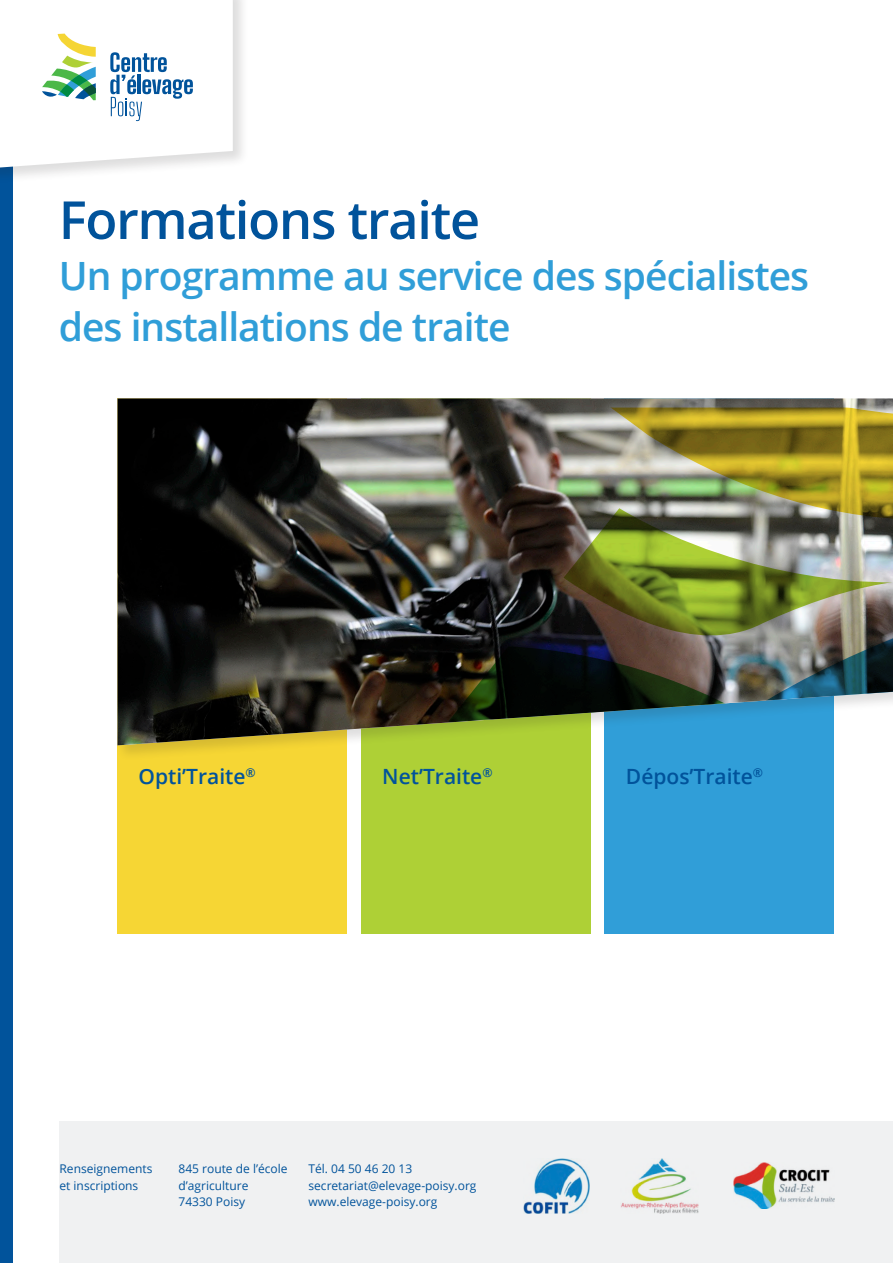
<style>
.page{position:relative;width:893px;height:1263px;background:#fff}
.page>*{position:absolute;margin:0;border:0;box-sizing:border-box;transform-origin:0 0}
.t1{font:600 52.5px "Open Sans";letter-spacing:-.025em;color:#01539b}
.t2{font:600 39px/51px "Open Sans";letter-spacing:-.025em;color:#309ed8}
.t3{font:600 21px "Open Sans";color:#01539b}
.t4{font:12px/16.5px "Open Sans";color:#01539b}
</style>
<div class="page">
<div style="left:60px;top:1121px;width:833px;height:142px;background:#f0f1f2"></div>
<div style="left:605px;top:398px;width:229px;height:535px;background:#309ed8"></div>
<div style="left:361px;top:398px;width:230px;height:535px;background:#aed036"></div>
<div style="left:117px;top:398px;width:230px;height:535px;background:#f6d634"></div>
<img style="left:621px;top:1158px;width:78px;height:55px">
<img style="left:523px;top:1158px;width:66px;height:55px">
<img style="left:734px;top:1162px;width:100px;height:47px">
<div style="left:116px;top:397px;width:777px;height:364px;background:#231f20;opacity:.15"></div>
<img style="left:117px;top:398px;width:776px;height:347px">
<div style="left:0;top:0;width:13px;height:1263px;background:#01539b"></div>
<div style="left:0;top:0;width:249px;height:185px;background:#231f20;opacity:.15"></div>
<svg style="left:0;top:0;width:233px;height:167px"></svg>
<img style="left:517px;top:407px;width:376px;height:113px">
<img style="left:563px;top:508px;width:329px;height:119px">
<img style="left:448px;top:627px;width:445px;height:108px">
<h1 class="t1" style="left:59px;top:183px;width:423px">Formations traite</h1>
<h2 class="t2" style="left:59px;top:249px;width:752px">Un programme au service des spécialistes des installations de traite</h2>
<h3 class="t3" style="left:138px;top:761px;width:119px">Opti’Traite<sup>®</sup></h3>
<h3 class="t3" style="left:382px;top:761px;width:112px">Net’Traite<sup>®</sup></h3>
<h3 class="t3" style="left:626px;top:761px;width:139px">Dépos’Traite<sup>®</sup></h3>
<p class="t4" style="left:60px;top:1160px;width:94px">Renseignements et inscriptions</p>
<p class="t4" style="left:178px;top:1160px;width:111px">845 route de l’école d’agriculture<br>74330 Poisy</p>
<p class="t4" style="left:308px;top:1160px;width:170px">Tél. 04 50 46 20 13 secretariat@elevage-poisy.org www.elevage-poisy.org</p>
</div>
